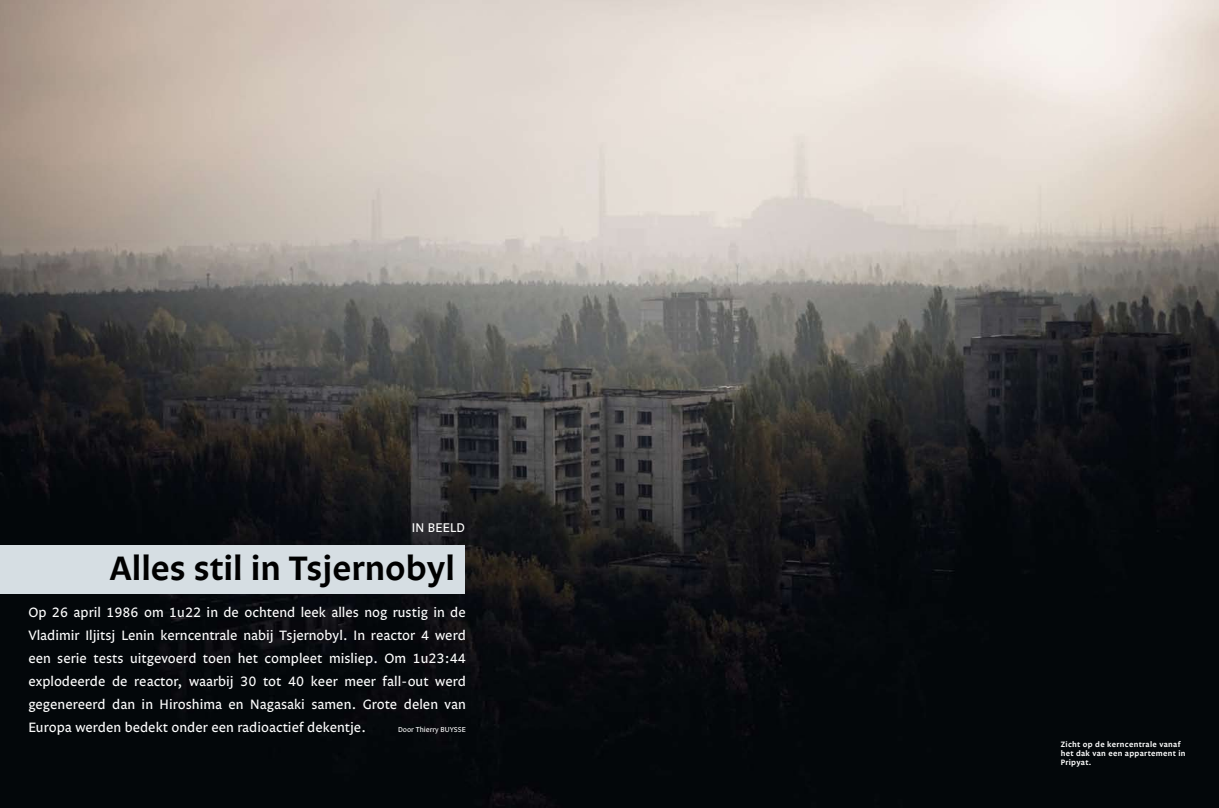
<style>
.page{position:relative;width:1219px;height:808px;background:#fff}
.page>*{position:absolute;margin:0;border:0;box-sizing:border-box;transform-origin:0 0}
.t1{font:600 35px "Legato OT";color:#000}
.t2{font:14px/23px "Legato OT";color:#fff;text-align:justify}
.t3{font:13px "Legato OT";letter-spacing:.015em;color:#fff}
.t4{font:600 8px/9px "Legato OT";letter-spacing:.04em;color:#fff}
.t5{font:7.4px "Legato OT";color:#fff}
</style>
<div class="page">
<img style="left:0;top:0;width:1219px;height:808px">
<div style="left:0;top:545px;width:465px;height:48px;background:#d6dee3"></div>
<p class="t3" style="left:412px;top:520px;width:55px">in beeld</p>
<h1 class="t1" style="left:110px;top:548px;width:346px">Alles stil in Tsjernobyl</h1>
<p class="t2" style="left:28px;top:601px;width:439px">Op 26 april 1986 om 1u22 in de ochtend leek alles nog rustig in de Vladimir I ljitsj Lenin kerncentrale nabij Tsjernobyl. I n reactor 4 werd een serie tests uitgevoerd toen het compleet misliep. Om 1u23:44 explodeerde de reactor, waarbij 30 tot 40 keer meer fall-out werd gegenereerd dan in Hiroshima en N agasaki samen. Grote delen van Europa werden bedekt onder een radioactief dekentje.</p>
<p class="t5" style="left:398px;top:725px;width:68px">Door Thierry BUYSSE</p>
<p class="t4" style="left:1061px;top:740px;width:126px">Zicht op de kerncentrale vanaf het dak van een appartement in<br>Pripyat.</p>
</div>
